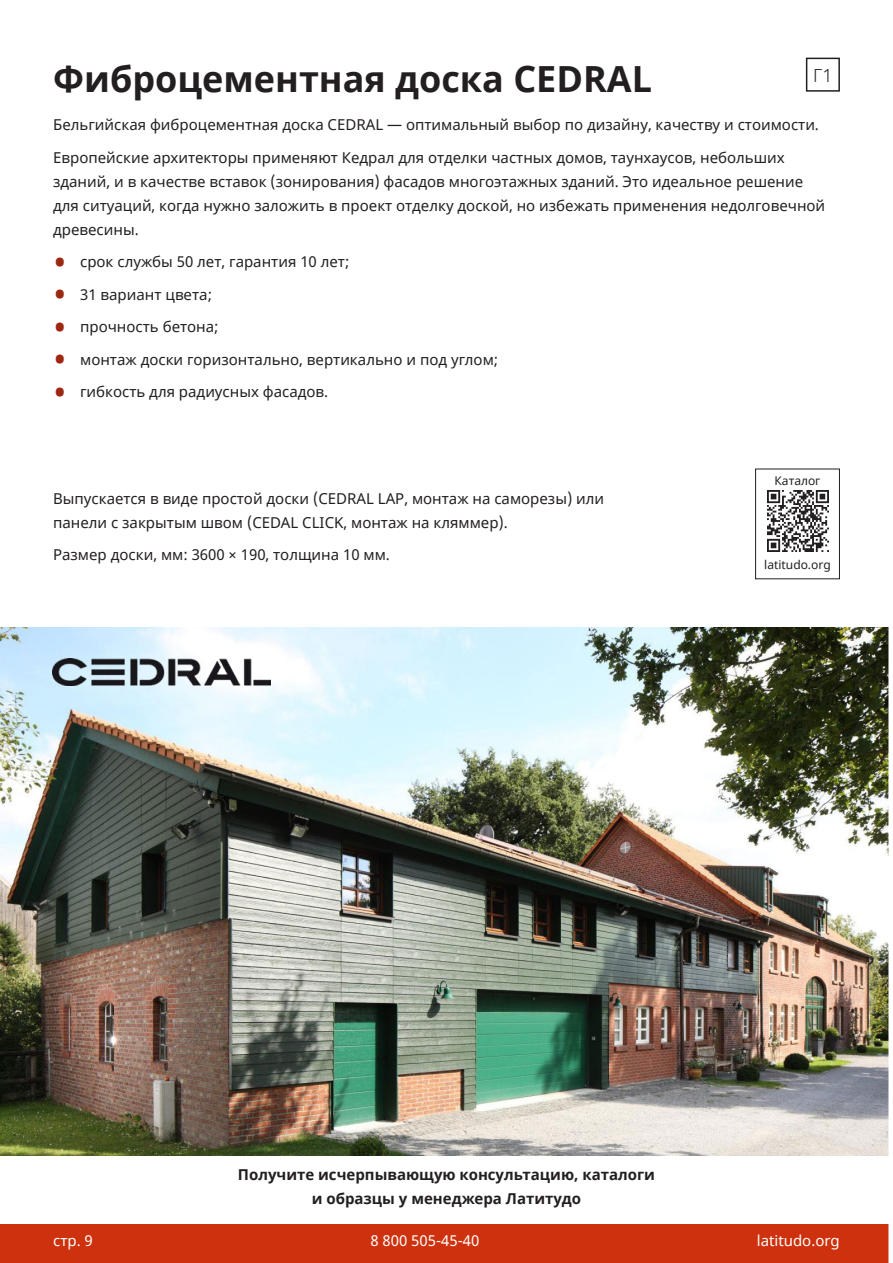
<style>
.page{position:relative;width:893px;height:1263px;background:#fff}
.page>*{position:absolute;margin:0;border:0;box-sizing:border-box;transform-origin:0 0}
.Заголовок_страницы{font:700 36px "Noto Sans";color:#231f20}
.горючесть_черная{font:300 18px "Noto Sans";color:#231f20}
.Обычный_текст{font:15px/24px "Noto Sans";color:#231f20}
.Обычный_текст-2{font:700 15px/24px "Noto Sans";color:#231f20;text-align:center}
.Обычный_текст-3{font:15px "Noto Sans";color:#fff}
.Заголовок_страницы-2{font:12px "Noto Sans";color:#231f20}
.s1{font-size:36px;color:#9e2712}
</style>
<div class="page">
<div style="left:0;top:1225px;width:893px;height:38px;background:#cd310d"></div>
<img style="left:0;top:627px;width:888px;height:529px">
<img style="left:52px;top:658px;width:218px;height:28px">
<div style="left:888px;top:0;width:5px;height:1263px;background:#fff"></div>
<div style="left:806px;top:58px;width:34px;height:34px;border:2px solid #231f20"></div>
<div style="left:755px;top:469px;width:85px;height:110px;border:1px solid #231f20"></div>
<img style="left:767px;top:490px;width:61px;height:61px">
<p class="Заголовок_страницы" style="left:53px;top:53px;width:600px">Фиброцементная доска CEDRAL</p>
<p class="Обычный_текст" style="left:53px;top:113px;width:767px">Бельгийская фиброцементная доска CEDRAL — оптимальный выбор по дизайну, качеству и стоимости.</p>
<p class="Обычный_текст" style="left:53px;top:146px;width:774px">Европейские архитекторы применяют Кедрал для отделки частных домов, таунхаусов, небольших зданий, и в качестве вставок (зонирования) фасадов многоэтажных зданий. Это идеальное решение для ситуаций, когда нужно заложить в проект отделку доской, но избежать применения недолговечной древесины.</p>
<p class="Обычный_текст" style="left:53px;top:250px;width:298px"><span class="s1">•</span> срок службы 50 лет, гарантия 10 лет;</p>
<p class="Обычный_текст" style="left:53px;top:283px;width:160px"><span class="s1">•</span> 31 вариант цвета;</p>
<p class="Обычный_текст" style="left:53px;top:315px;width:167px"><span class="s1">•</span> прочность бетона;</p>
<p class="Обычный_текст" style="left:53px;top:348px;width:447px"><span class="s1">•</span> монтаж доски горизонтально, вертикально и под углом;</p>
<p class="Обычный_текст" style="left:53px;top:380px;width:277px"><span class="s1">•</span> гибкость для радиусных фасадов.</p>
<p class="горючесть_черная" style="left:813px;top:63px;width:21px">Г1</p>
<p class="Обычный_текст" style="left:53px;top:487px;width:552px">Выпускается в виде простой доски (CEDRAL LAP, монтаж на саморезы) или панели с закрытым швом (CEDAL CLICK, монтаж на кляммер).</p>
<p class="Обычный_текст" style="left:53px;top:543px;width:338px">Размер доски, мм: 3600 × 190, толщина 10 мм.</p>
<p class="Заголовок_страницы-2" style="left:774px;top:473px;width:47px">Каталог</p>
<p class="Заголовок_страницы-2" style="left:764px;top:557px;width:68px">latitudo.org</p>
<p class="Обычный_текст-2" style="left:238px;top:1162px;width:419px">Получите исчерпывающую консультацию, каталоги и образцы у менеджера Латитудо</p>
<p class="Обычный_текст-3" style="left:53px;top:1230px;width:41px">стр. 9</p>
<p class="Обычный_текст-3" style="left:370px;top:1230px;width:110px">8 800 505-45-40</p>
<p class="Обычный_текст-3" style="left:757px;top:1230px;width:84px">latitudo.org</p>
</div>
